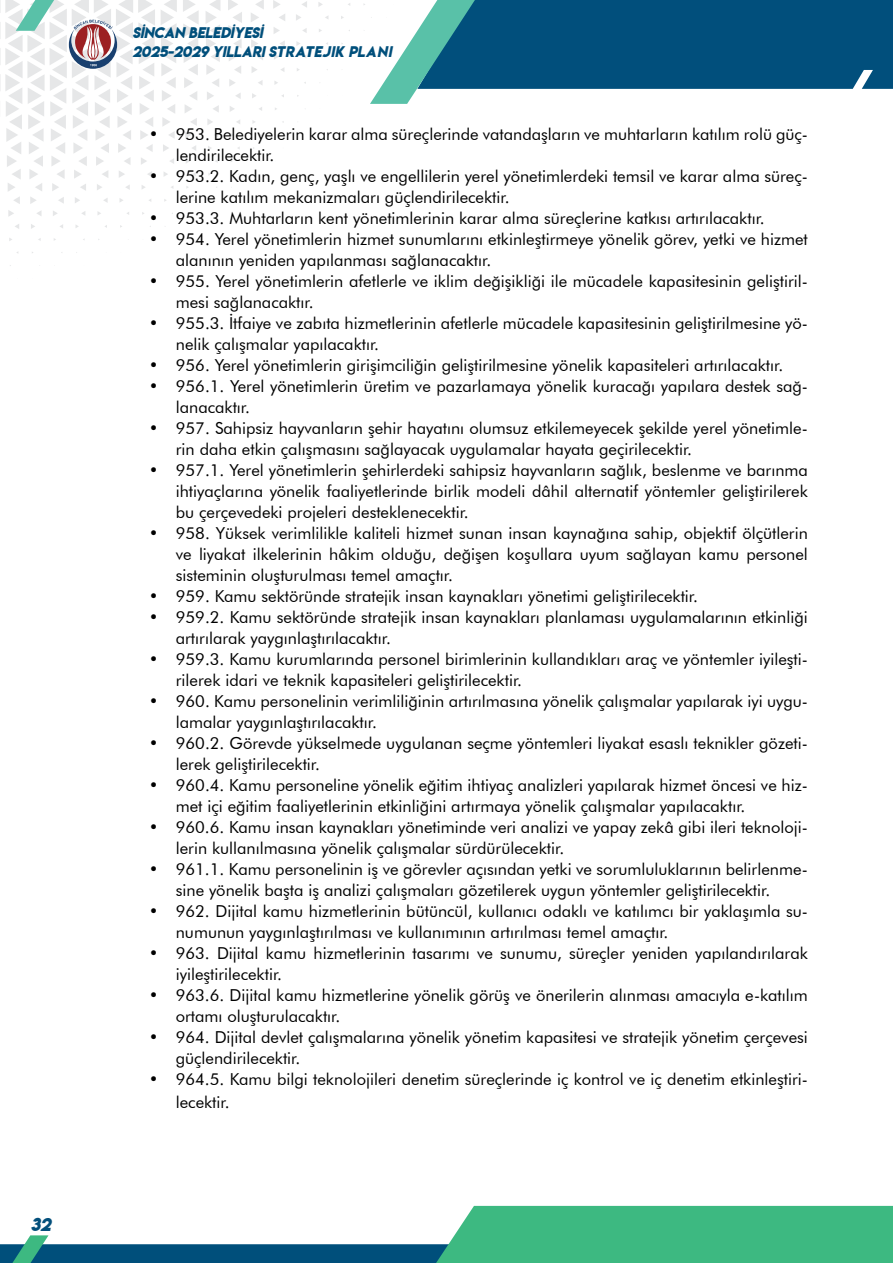
<style>
.page{position:relative;width:893px;height:1263px;background:#fff}
.page>*{position:absolute;margin:0;border:0;box-sizing:border-box;transform-origin:0 0}
.t1{font:16.5px/21px "Futura BT";color:#000}
.t2{font:16.5px "Lemon Milkbolditalic";color:#034f7b}
.t3{font:13.65px "Lemon Milkbolditalic";color:#004f7b}
</style>
<div class="page">
<svg style="left:15px;top:224px;width:4px;height:5px"></svg>
<svg style="left:8px;top:210px;width:6px;height:7px"></svg>
<svg style="left:31px;top:224px;width:4px;height:5px"></svg>
<svg style="left:37px;top:211px;width:5px;height:5px"></svg>
<svg style="left:53px;top:211px;width:4px;height:5px"></svg>
<svg style="left:170px;top:158px;width:4px;height:6px"></svg>
<svg style="left:192px;top:145px;width:4px;height:6px"></svg>
<svg style="left:214px;top:133px;width:4px;height:4px"></svg>
<svg style="left:230px;top:106px;width:5px;height:6px"></svg>
<svg style="left:161px;top:0;width:16px;height:152px"></svg>
<svg style="left:183px;top:0;width:16px;height:138px"></svg>
<svg style="left:252px;top:93px;width:4px;height:5px"></svg>
<svg style="left:258px;top:80px;width:5px;height:5px"></svg>
<svg style="left:252px;top:67px;width:5px;height:6px"></svg>
<svg style="left:206px;top:0;width:14px;height:125px"></svg>
<svg style="left:228px;top:0;width:14px;height:99px"></svg>
<svg style="left:274px;top:54px;width:5px;height:5px"></svg>
<svg style="left:280px;top:41px;width:5px;height:6px"></svg>
<svg style="left:274px;top:27px;width:6px;height:7px"></svg>
<svg style="left:251px;top:0;width:13px;height:60px"></svg>
<svg style="left:296px;top:41px;width:4px;height:5px"></svg>
<svg style="left:273px;top:0;width:12px;height:21px"></svg>
<svg style="left:302px;top:28px;width:5px;height:5px"></svg>
<svg style="left:296px;top:14px;width:5px;height:6px"></svg>
<svg style="left:302px;top:1px;width:5px;height:7px"></svg>
<svg style="left:318px;top:2px;width:5px;height:5px"></svg>
<div style="left:454px;top:1206px;width:439px;height:57px;background:#3db981"></div>
<svg style="left:0;top:1235px;width:680px;height:28px"></svg>
<svg style="left:363px;top:0;width:530px;height:104px"></svg>
<svg style="left:0;top:0;width:155px;height:204px"></svg>
<p class="t2" style="left:31px;top:1212px;width:22px">32</p>
<p class="t3" style="left:132px;top:23px;width:132px">SİNCAN BELEDİYESİ</p>
<p class="t3" style="left:132px;top:42px;width:261px">2025-2029 YILLARI STRATEJIK PLANI</p>
<p class="t1" style="left:176px;top:124px;width:634px;text-indent:-27px">• 953. Belediyelerin karar alma süreçlerinde vatandaşların ve muhtarların katılım rolü güç&shy;lendirilecektir.</p>
<p class="t1" style="left:176px;top:166px;width:634px;text-indent:-27px">• 953.2. Kadın, genç, yaşlı ve engellilerin yerel yönetimlerdeki temsil ve karar alma süreç&shy;lerine katılım mekanizmaları güçlendirilecektir.</p>
<p class="t1" style="left:149px;top:208px;width:617px">• 953.3. Muhtarların kent yönetimlerinin karar alma süreçlerine katkısı artırılacaktır.</p>
<p class="t1" style="left:176px;top:229px;width:634px;text-indent:-27px">• 954. Yerel yönetimlerin hizmet sunumlarını etkinleştirmeye yönelik görev, yetki ve hizmet alanının yeniden yapılanması sağlanacaktır.</p>
<p class="t1" style="left:176px;top:271px;width:634px;text-indent:-27px">• 955. Yerel yönetimlerin afetlerle ve iklim değişikliği ile mücadele kapasitesinin geliştiril&shy;mesi sağlanacaktır.</p>
<p class="t1" style="left:176px;top:313px;width:634px;text-indent:-27px">• 955.3. İtfaiye ve zabıta hizmetlerinin afetlerle mücadele kapasitesinin geliştirilmesine yö&shy;nelik çalışmalar yapılacaktır.</p>
<p class="t1" style="left:149px;top:355px;width:636px">• 956. Yerel yönetimlerin girişimciliğin geliştirilmesine yönelik kapasiteleri artırılacaktır.</p>
<p class="t1" style="left:176px;top:376px;width:634px;text-indent:-27px">• 956.1. Yerel yönetimlerin üretim ve pazarlamaya yönelik kuracağı yapılara destek sağ&shy;lanacaktır.</p>
<p class="t1" style="left:176px;top:418px;width:634px;text-indent:-27px">• 957. Sahipsiz hayvanların şehir hayatını olumsuz etkilemeyecek şekilde yerel yönetimle&shy;rin daha etkin çalışmasını sağlayacak uygulamalar hayata geçirilecektir.</p>
<p class="t1" style="left:176px;top:460px;width:634px;text-align:justify;text-indent:-27px">• 957.1. Yerel yönetimlerin şehirlerdeki sahipsiz hayvanların sağlık, beslenme ve barınma ihtiyaçlarına yönelik faaliyetlerinde birlik modeli dâhil alternatif yöntemler geliştirilerek bu çerçevedeki projeleri desteklenecektir.</p>
<p class="t1" style="left:176px;top:523px;width:634px;text-align:justify;text-indent:-27px">• 958. Yüksek verimlilikle kaliteli hizmet sunan insan kaynağına sahip, objektif ölçütlerin ve liyakat ilkelerinin hâkim olduğu, değişen koşullara uyum sağlayan kamu personel sisteminin oluşturulması temel amaçtır.</p>
<p class="t1" style="left:149px;top:586px;width:551px">• 959. Kamu sektöründe stratejik insan kaynakları yönetimi geliştirilecektir.</p>
<p class="t1" style="left:176px;top:607px;width:634px;text-indent:-27px">• 959.2. Kamu sektöründe stratejik insan kaynakları planlaması uygulamalarının etkinliği artırılarak yaygınlaştırılacaktır.</p>
<p class="t1" style="left:176px;top:649px;width:634px;text-indent:-27px">• 959.3. Kamu kurumlarında personel birimlerinin kullandıkları araç ve yöntemler iyileşti&shy;rilerek idari ve teknik kapasiteleri geliştirilecektir.</p>
<p class="t1" style="left:176px;top:691px;width:634px;text-indent:-27px">• 960. Kamu personelinin verimliliğinin artırılmasına yönelik çalışmalar yapılarak iyi uygu&shy;lamalar yaygınlaştırılacaktır.</p>
<p class="t1" style="left:176px;top:733px;width:634px;text-indent:-27px">• 960.2. Görevde yükselmede uygulanan seçme yöntemleri liyakat esaslı teknikler gözeti&shy;lerek geliştirilecektir.</p>
<p class="t1" style="left:176px;top:775px;width:634px;text-indent:-27px">• 960.4. Kamu personeline yönelik eğitim ihtiyaç analizleri yapılarak hizmet öncesi ve hiz&shy;met içi eğitim faaliyetlerinin etkinliğini artırmaya yönelik çalışmalar yapılacaktır.</p>
<p class="t1" style="left:176px;top:817px;width:634px;text-indent:-27px">• 960.6. Kamu insan kaynakları yönetiminde veri analizi ve yapay zekâ gibi ileri teknoloji&shy;lerin kullanılmasına yönelik çalışmalar sürdürülecektir.</p>
<p class="t1" style="left:176px;top:859px;width:634px;text-indent:-27px">• 961.1. Kamu personelinin iş ve görevler açısından yetki ve sorumluluklarının belirlenme&shy;sine yönelik başta iş analizi çalışmaları gözetilerek uygun yöntemler geliştirilecektir.</p>
<p class="t1" style="left:176px;top:901px;width:634px;text-indent:-27px">• 962. Dijital kamu hizmetlerinin bütüncül, kullanıcı odaklı ve katılımcı bir yaklaşımla su&shy;numunun yaygınlaştırılması ve kullanımının artırılması temel amaçtır.</p>
<p class="t1" style="left:176px;top:943px;width:634px;text-indent:-27px">• 963. Dijital kamu hizmetlerinin tasarımı ve sunumu, süreçler yeniden yapılandırılarak iyileştirilecektir.</p>
<p class="t1" style="left:176px;top:985px;width:634px;text-indent:-27px">• 963.6. Dijital kamu hizmetlerine yönelik görüş ve önerilerin alınması amacıyla e-katılım ortamı oluşturulacaktır.</p>
<p class="t1" style="left:176px;top:1027px;width:634px;text-indent:-27px">• 964. Dijital devlet çalışmalarına yönelik yönetim kapasitesi ve stratejik yönetim çerçevesi güçlendirilecektir.</p>
<p class="t1" style="left:176px;top:1068px;width:634px;line-height:22.5px;text-indent:-27px">• 964.5. Kamu bilgi teknolojileri denetim süreçlerinde iç kontrol ve iç denetim etkinleştiri&shy;lecektir.</p>
</div>
